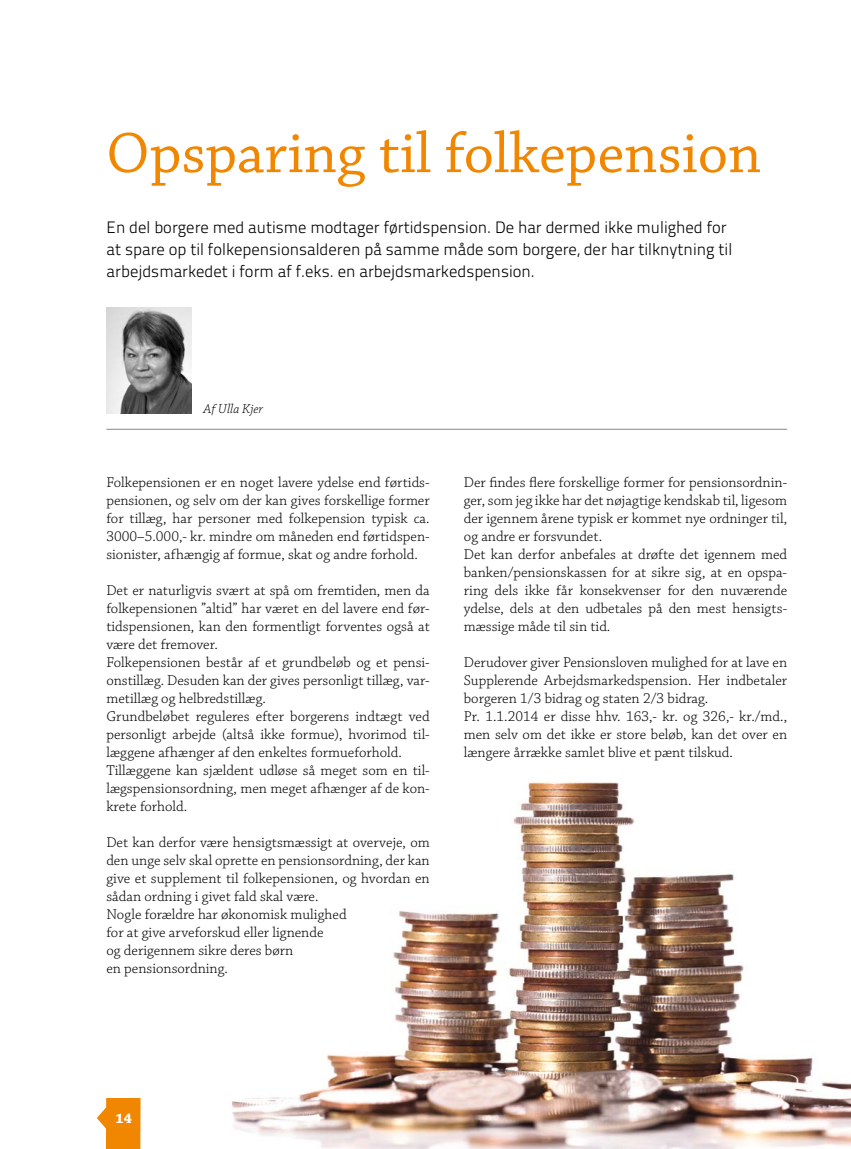
<style>
.page{position:relative;width:851px;height:1149px;background:#fff}
.page>*{position:absolute;margin:0;border:0;box-sizing:border-box;transform-origin:0 0}
.t1{font:60px "Chaparral Pro";color:#f18700}
.t2{font:300 16.5px/21.9px "Titillium Text 22 L";color:#000}
.t3{font:300 15px/18px "Chaparral Pro";color:#000}
.t4{font:700 14.55px "Chaparral Pro";color:#fff}
.t5{font:italic 300 13.5px "Chaparral Pro";color:#000}
</style>
<div class="page">
<img style="left:231px;top:782px;width:619px;height:366px">
<img style="left:106px;top:307px;width:85px;height:106px">
<hr style="left:106px;top:429px;width:681px;height:1px;background:#878787">
<svg style="left:97px;top:1098px;width:43px;height:50px"></svg>
<h1 class="t1" style="left:106px;top:120px;width:656px">Opsparing til folkepension</h1>
<p class="t2" style="left:107px;top:215px;width:627px">En del borgere med autisme modtager førtidspension. De har dermed ikke mulighed for at spare op til folkepensionsalderen på samme måde som borgere, der har tilknytning til arbejdsmarkedet i form af f.eks. en arbejdsmarkedspension.</p>
<p class="t5" style="left:203px;top:401px;width:61px">Af Ulla Kjer</p>
<p class="t3" style="left:106px;top:473px;width:325px;text-align:justify">Folkepensionen er en noget lavere ydelse end førtids&shy;pensionen, og selv om der kan gives forskellige former for tillæg, har personer med folkepension typisk ca.<br>3000–5.000,- kr. mindre om måneden end førtidspen&shy;sionister, afhængig af formue, skat og andre forhold.</p>
<p class="t3" style="left:106px;top:581px;width:325px">Det er naturligvis svært at spå om fremtiden, men da folkepensionen ”altid” har været en del lavere end før&shy;tidspensionen, kan den formentligt forventes også at være det fremover.<br>Folkepensionen består af et grundbeløb og et pensi&shy;onstillæg. Desuden kan der gives personligt tillæg, var&shy;metillæg og helbredstillæg.<br>Grundbeløbet reguleres efter borgerens indtægt ved personligt arbejde (altså ikke formue), hvorimod til&shy;læggene afhænger af den enkeltes formueforhold.<br>Tillæggene kan sjældent udløse så meget som en til&shy;lægspensionsordning, men meget afhænger af de kon&shy;krete forhold.</p>
<p class="t3" style="left:106px;top:833px;width:325px">Det kan derfor være hensigtsmæssigt at overveje, om den unge selv skal oprette en pensionsordning, der kan give et supplement til folkepensionen, og hvordan en sådan ordning i givet fald skal være.<br>Nogle forældre har økonomisk mulighed<br>for at give arveforskud eller lignende<br>og derigennem sikre deres børn<br>en pensionsordning.</p>
<p class="t3" style="left:463px;top:473px;width:325px">Der findes flere forskellige former for pensionsordnin&shy;ger, som jeg ikke har det nøjagtige kendskab til, ligesom der igennem årene typisk er kommet nye ordninger til, og andre er forsvundet.<br>Det kan derfor anbefales at drøfte det igennem med banken/pensionskassen for at sikre sig, at en opspa&shy;ring dels ikke får konsekvenser for den nuværende ydelse, dels at den udbetales på den mest hensigts&shy;mæssige måde til sin tid.</p>
<p class="t3" style="left:463px;top:653px;width:325px">Derudover giver Pensionsloven mulighed for at lave en Supplerende Arbejdsmarkedspension. Her indbetaler borgeren 1/3 bidrag og staten 2/3 bidrag.<br>Pr. 1.1.2014 er disse hhv. 163,- kr. og 326,- kr./md., men selv om det ikke er store beløb, kan det over en længere årrække samlet blive et pænt tilskud.</p>
<p class="t4" style="left:116px;top:1109px;width:18px">14</p>
</div>
